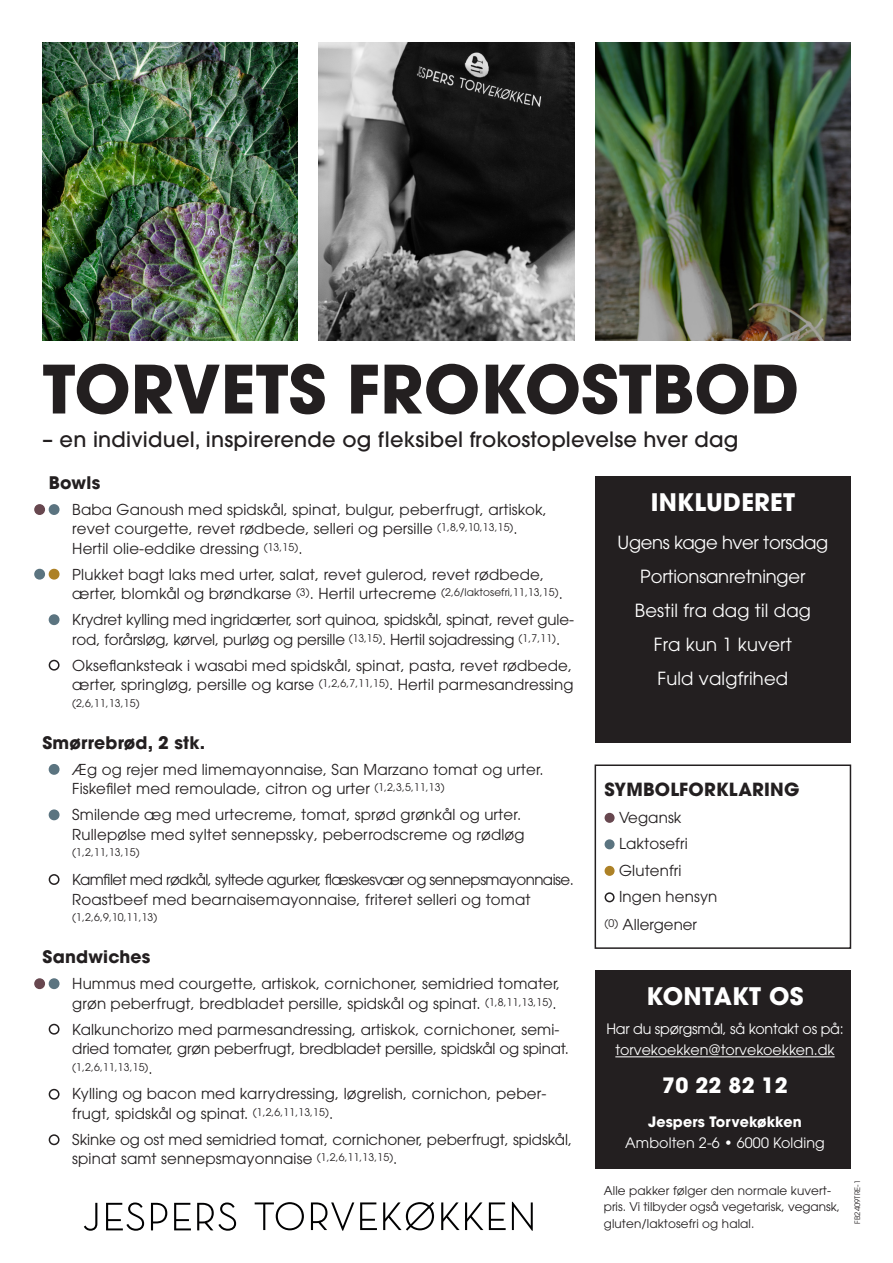
<style>
.page{position:relative;width:893px;height:1263px;background:#fff}
.page>*{position:absolute;margin:0;border:0;box-sizing:border-box;transform-origin:0 0}
.t1{font:700 66px "ITC Avant Garde Pro";color:#231f20}
.t2{font:700 24px "ITC Avant Garde Pro";letter-spacing:.01em;color:#fff}
.t3{font:500 21px "ITC Avant Garde Pro";letter-spacing:.01em;color:#231f20}
.t4{font:700 21px "ITC Avant Garde Pro";letter-spacing:.01em;color:#fff}
.t5{font:18px/34px "ITC Avant Garde Pro";letter-spacing:-.005em;color:#fff;text-align:center}
.t6{font:700 18px "ITC Avant Garde Pro";letter-spacing:.01em;color:#231f20}
.t7{font:700 17.25px "ITC Avant Garde Pro";letter-spacing:.01em;color:#231f20}
.t8{font:15px/19.5px "ITC Avant Garde Pro";letter-spacing:.01em;color:#231f20}
.t9{font:15px/19.5px "ITC Avant Garde Pro";letter-spacing:-.01em;color:#231f20}
.t10{font:15px/19.5px "ITC Avant Garde Pro";letter-spacing:-.02em;color:#231f20}
.t11{font:14.25px/21px "ITC Avant Garde Std";color:#fff;text-align:center}
.t12{font:700 14.25px "ITC Avant Garde Pro";letter-spacing:.01em;color:#fff}
.t13{font:12px/16.5px "ITC Avant Garde Std";letter-spacing:.01em;color:#231f20}
.t14{font:10.5px "ITC Avant Garde Pro";letter-spacing:.01em;color:#231f20}
.t15{font:7.5px "ITC Avant Garde Pro";letter-spacing:.01em;color:#231f20}
.s1{font-size:15px}
.s2{font-family:"ITC Avant Garde Pro"}
</style>
<div class="page">
<img style="left:43px;top:43px;width:255px;height:297px">
<img style="left:595px;top:43px;width:255px;height:297px">
<img style="left:319px;top:43px;width:255px;height:297px">
<div style="left:49px;top:505px;width:10px;height:9px;background:#5b7480;border-radius:50%"></div>
<div style="left:49px;top:504px;width:11px;height:11px;border:2px solid #5b7480;border-radius:50%"></div>
<div style="left:49px;top:979px;width:10px;height:9px;background:#5b7480;border-radius:50%"></div>
<div style="left:49px;top:978px;width:11px;height:11px;border:2px solid #5b7480;border-radius:50%"></div>
<div style="left:49px;top:569px;width:10px;height:10px;background:#ad8126;border-radius:50%"></div>
<div style="left:49px;top:569px;width:11px;height:11px;border:2px solid #ad8126;border-radius:50%"></div>
<div style="left:49px;top:615px;width:10px;height:9px;background:#5b7480;border-radius:50%"></div>
<div style="left:49px;top:614px;width:11px;height:11px;border:2px solid #5b7480;border-radius:50%"></div>
<div style="left:49px;top:874px;width:11px;height:11px;border:2px solid #231f20;border-radius:50%"></div>
<div style="left:49px;top:1024px;width:11px;height:11px;border:2px solid #231f20;border-radius:50%"></div>
<div style="left:49px;top:1089px;width:11px;height:11px;border:2px solid #231f20;border-radius:50%"></div>
<div style="left:49px;top:1134px;width:11px;height:11px;border:2px solid #231f20;border-radius:50%"></div>
<div style="left:49px;top:660px;width:11px;height:11px;border:2px solid #231f20;border-radius:50%"></div>
<div style="left:35px;top:505px;width:9px;height:9px;background:#67474f;border-radius:50%"></div>
<div style="left:34px;top:504px;width:11px;height:11px;border:2px solid #67474f;border-radius:50%"></div>
<div style="left:35px;top:979px;width:9px;height:9px;background:#67474f;border-radius:50%"></div>
<div style="left:34px;top:978px;width:11px;height:11px;border:2px solid #67474f;border-radius:50%"></div>
<div style="left:35px;top:569px;width:9px;height:10px;background:#5b7480;border-radius:50%"></div>
<div style="left:34px;top:569px;width:11px;height:11px;border:2px solid #5b7480;border-radius:50%"></div>
<div style="left:49px;top:765px;width:10px;height:9px;background:#5b7480;border-radius:50%"></div>
<div style="left:49px;top:764px;width:11px;height:11px;border:2px solid #5b7480;border-radius:50%"></div>
<div style="left:49px;top:810px;width:10px;height:9px;background:#5b7480;border-radius:50%"></div>
<div style="left:49px;top:809px;width:11px;height:11px;border:2px solid #5b7480;border-radius:50%"></div>
<svg style="left:84px;top:1203px;width:13px;height:28px"></svg>
<svg style="left:106px;top:1202px;width:38px;height:29px"></svg>
<svg style="left:151px;top:1203px;width:16px;height:27px"></svg>
<svg style="left:174px;top:1203px;width:17px;height:27px"></svg>
<svg style="left:197px;top:1202px;width:39px;height:29px"></svg>
<svg style="left:255px;top:1202px;width:49px;height:28px"></svg>
<svg style="left:311px;top:1202px;width:43px;height:29px"></svg>
<svg style="left:360px;top:1202px;width:17px;height:28px"></svg>
<svg style="left:383px;top:1202px;width:51px;height:28px"></svg>
<svg style="left:441px;top:1202px;width:42px;height:28px"></svg>
<svg style="left:489px;top:1202px;width:17px;height:28px"></svg>
<svg style="left:512px;top:1202px;width:21px;height:29px"></svg>
<div style="left:595px;top:970px;width:255px;height:199px;background:#231f20"></div>
<hr style="left:615px;top:1056px;width:220px;height:1px;background:#fff">
<div style="left:595px;top:476px;width:255px;height:267px;background:#231f20"></div>
<div style="left:605px;top:813px;width:9px;height:9px;background:#67474f;border-radius:50%"></div>
<div style="left:605px;top:813px;width:10px;height:10px;border:2px solid #67474f;border-radius:50%"></div>
<div style="left:605px;top:840px;width:9px;height:8px;background:#5b7480;border-radius:50%"></div>
<div style="left:605px;top:839px;width:10px;height:10px;border:2px solid #5b7480;border-radius:50%"></div>
<div style="left:605px;top:866px;width:9px;height:9px;background:#ad8126;border-radius:50%"></div>
<div style="left:605px;top:866px;width:10px;height:10px;border:2px solid #ad8126;border-radius:50%"></div>
<div style="left:605px;top:892px;width:10px;height:10px;border:2px solid #231f20;border-radius:50%"></div>
<div style="left:595px;top:764px;width:256px;height:185px;border:2px solid #231f20"></div>
<h1 class="t1" style="left:43px;top:345px;width:758px">TORVETS FROKOSTBOD</h1>
<h3 class="t3" style="left:43px;top:425px;width:697px">– en individuel, inspirerende og fleksibel frokostoplevelse hver dag</h3>
<p class="t7" style="left:49px;top:471px;width:53px">Bowls</p>
<p class="t8" style="left:72px;top:499px;width:476px">Baba Ganoush med spidskål, spinat, bulgur, peberfrugt, artiskok, revet courgette, revet rødbede, selleri og persille <sup>(1,8,9,10,13,15)</sup>.<br>Hertil olie-eddike dressing <sup>(13,15)</sup>.</p>
<p class="t8" style="left:72px;top:564px;width:492px">Plukket bagt laks med urter, salat, revet gulerod, revet rødbede, ærter, blomkål og brøndkarse <sup>(3)</sup>. Hertil urtecreme <sup>(2,6/laktosefri,11,13,15)</sup>.</p>
<p class="t9" style="left:72px;top:610px;width:503px">Krydret kylling med ingridærter, sort quinoa, spidskål, spinat, revet gule&shy;rod, forårsløg, kørvel, purløg og persille <sup>(13,15)</sup>. Hertil sojadressing <sup>(1,7,11)</sup>.</p>
<p class="t8" style="left:72px;top:655px;width:503px">Okseflanksteak i wasabi med spidskål, spinat, pasta, revet rødbede, ærter, springløg, persille og karse <sup>(1,2,6,7,11,15)</sup>. Hertil parmesandressing</p>
<p class="t14" style="left:72px;top:696px;width:69px">(2,6,11,13,15)</p>
<p class="t7" style="left:43px;top:731px;width:164px">Smørrebrød, 2 stk.</p>
<p class="t8" style="left:72px;top:759px;width:473px">Æg og rejer med limemayonnaise, San Marzano tomat og urter.<br>Fiskefilet med remoulade, citron og urter <sup>(1,2,3,5,11,13)</sup></p>
<p class="t8" style="left:72px;top:805px;width:454px">Smilende æg med urtecreme, tomat, sprød grønkål og urter.<br>Rullepølse med syltet sennepssky, peberrodscreme og rødløg</p>
<p class="t14" style="left:72px;top:846px;width:69px">(1,2,11,13,15)</p>
<p class="t10" style="left:72px;top:869px;width:503px">Kamfilet med rødkål, syltede agurker, flæskesvær og sennepsmayonnaise.<br>Roastbeef med bearnaisemayonnaise, friteret selleri og tomat</p>
<p class="t14" style="left:72px;top:911px;width:87px">(1,2,6,9,10,11,13)</p>
<p class="t7" style="left:43px;top:945px;width:110px">Sandwiches</p>
<p class="t8" style="left:72px;top:974px;width:490px">Hummus med courgette, artiskok, cornichoner, semidried tomater, grøn peberfrugt, bredbladet persille, spidskål og spinat. <sup>(1,8,11,13,15)</sup>.</p>
<p class="t9" style="left:72px;top:1019px;width:498px">Kalkunchorizo med parmesandressing, artiskok, cornichoner, semi&shy;dried tomater, grøn peberfrugt, bredbladet persille, spidskål og spinat.</p>
<p class="t14" style="left:72px;top:1060px;width:82px">(1,2,6,11,13,15)<span class="s1">.</span></p>
<p class="t8" style="left:72px;top:1084px;width:476px">Kylling og bacon med karrydressing, løgrelish, cornichon, peber&shy;frugt, spidskål og spinat. <sup>(1,2,6,11,13,15)</sup>.</p>
<p class="t8" style="left:72px;top:1129px;width:501px">Skinke og ost med semidried tomat, cornichoner, peberfrugt, spidskål, spinat samt sennepsmayonnaise <sup>(1,2,6,11,13,15)</sup>.</p>
<h2 class="t2" style="left:651px;top:486px;width:146px">INKLUDERET</h2>
<p class="t5" style="left:618px;top:525px;width:212px">Ugens kage hver torsdag<br>Portionsanretninger<br>Bestil fra dag til dag<br>Fra kun 1 kuvert<br>Fuld valgfrihed</p>
<p class="t6" style="left:605px;top:778px;width:196px">SYMBOLFORKLARING</p>
<p class="t8" style="left:619px;top:804px;width:100px;line-height:26.5px">Vegansk<br>Laktosefri<br>Glutenfri<br>Ingen hensyn</p>
<p class="t8" style="left:605px;top:915px;width:94px"><sup>(0)</sup> Allergener</p>
<h2 class="t2" style="left:646px;top:980px;width:159px">KONTAKT OS</h2>
<p class="t11" style="left:606px;top:1018px;width:239px">Har du spørgsmål, så kontakt os på: torvekoekken@torvekoekken.dk</p>
<h3 class="t4" style="left:662px;top:1072px;width:127px">70 22 82 12</h3>
<p class="t12" style="left:648px;top:1112px;width:155px">Jespers Torvekøkken</p>
<p class="t11" style="left:625px;top:1132px;width:201px">Ambolten 2-6 <span class="s2">•</span> 6000 Kolding</p>
<p class="t13" style="left:604px;top:1182px;width:238px">Alle pakker følger den normale kuvert&shy;pris. Vi tilbyder også vegetarisk, vegansk, gluten/laktosefri og halal.</p>
<p class="t15" style="left:853px;top:1224px;width:45px;rotate:-90deg">FB2409TRE-1</p>
</div>
